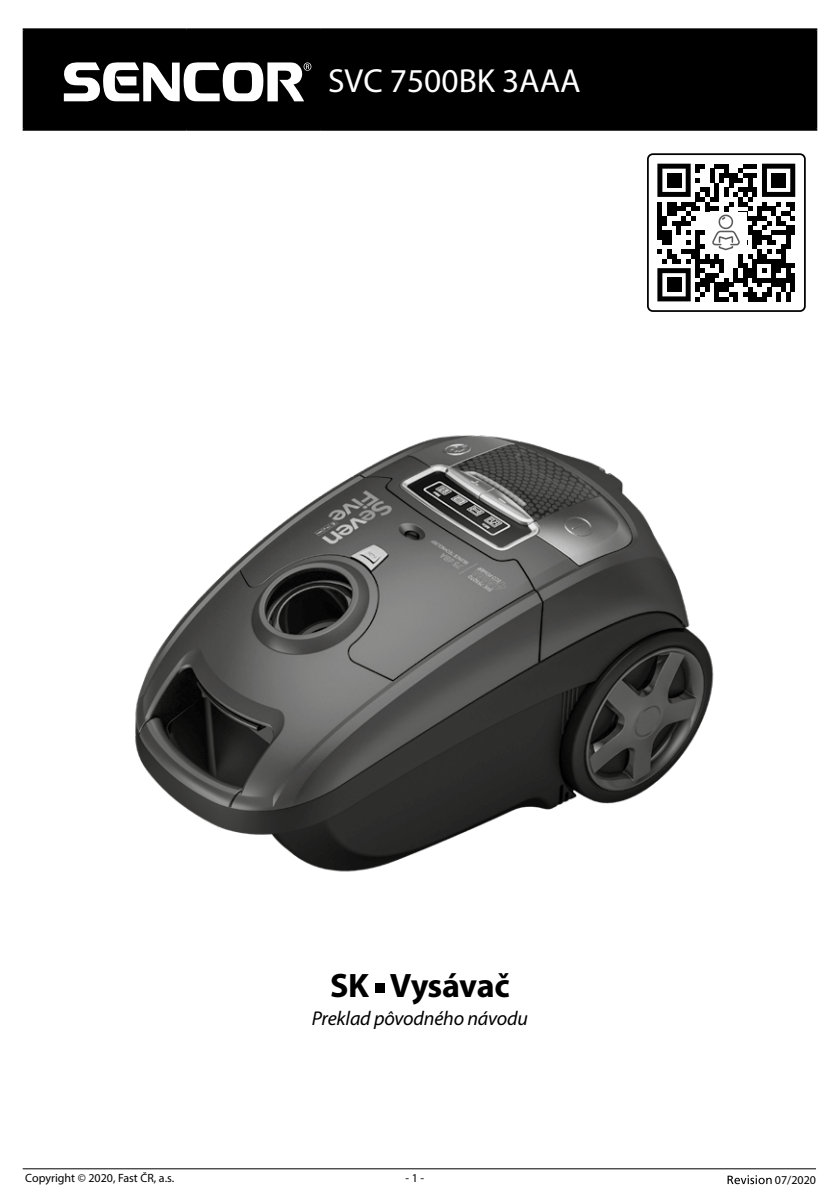
<style>
.page{position:relative;width:840px;height:1191px;background:#fff}
.page>*{position:absolute;margin:0;border:0;box-sizing:border-box;transform-origin:0 0}
.t1{font:700 34px "Myriad Pro";letter-spacing:-.015em;color:#000}
.t2{font:33.4px "Myriad Pro";color:#fff}
.t3{font:italic 20px "Myriad Pro";letter-spacing:-.01em;color:#000}
.t4{font:12px "Myriad Pro";color:#000}
</style>
<div class="page">
<hr style="left:23px;top:1168px;width:792px;height:1px;background:#000">
<svg style="left:727px;top:1175px;width:44px;height:9px"></svg>
<img style="left:135px;top:435px;width:579px;height:437px">
<div style="left:375px;top:983px;width:10px;height:10px;background:#000"></div>
<div style="left:25px;top:30px;width:789px;height:99px;background:#000"></div>
<hr style="left:23px;top:28px;width:163px;height:2px;background:#000">
<hr style="left:23px;top:30px;width:2px;height:99px;background:#000">
<hr style="left:186px;top:28px;width:134px;height:2px;background:#000">
<hr style="left:185px;top:30px;width:2px;height:99px;background:#000">
<hr style="left:320px;top:28px;width:496px;height:2px;background:#000">
<hr style="left:319px;top:30px;width:2px;height:99px;background:#000">
<hr style="left:814px;top:30px;width:2px;height:99px;background:#000">
<hr style="left:23px;top:129px;width:163px;height:2px;background:#000">
<hr style="left:186px;top:129px;width:134px;height:2px;background:#000">
<hr style="left:320px;top:129px;width:496px;height:2px;background:#000">
<svg style="left:63px;top:62px;width:248px;height:40px"></svg>
<div style="left:646px;top:153px;width:159px;height:159px;border:2px solid #000;border-radius:5px"></div>
<svg style="left:647px;top:154px;width:157px;height:157px"></svg>
<h2 class="t2" style="left:328px;top:60px;width:254px">SVC 7500BK 3AAA</h2>
<h1 class="t1" style="left:330px;top:963px;width:181px">SK Vysávač</h1>
<h3 class="t3" style="left:312px;top:1005px;width:217px">Preklad pôvodného návodu</h3>
<p class="t4" style="left:25px;top:1170px;width:150px">Copyright © 2020, Fast ČR, a.s.</p>
<p class="t4" style="left:405px;top:1170px;width:20px">- 1 -</p>
<p class="t4" style="left:774px;top:1172px;width:43px">07/2020</p>
</div>
